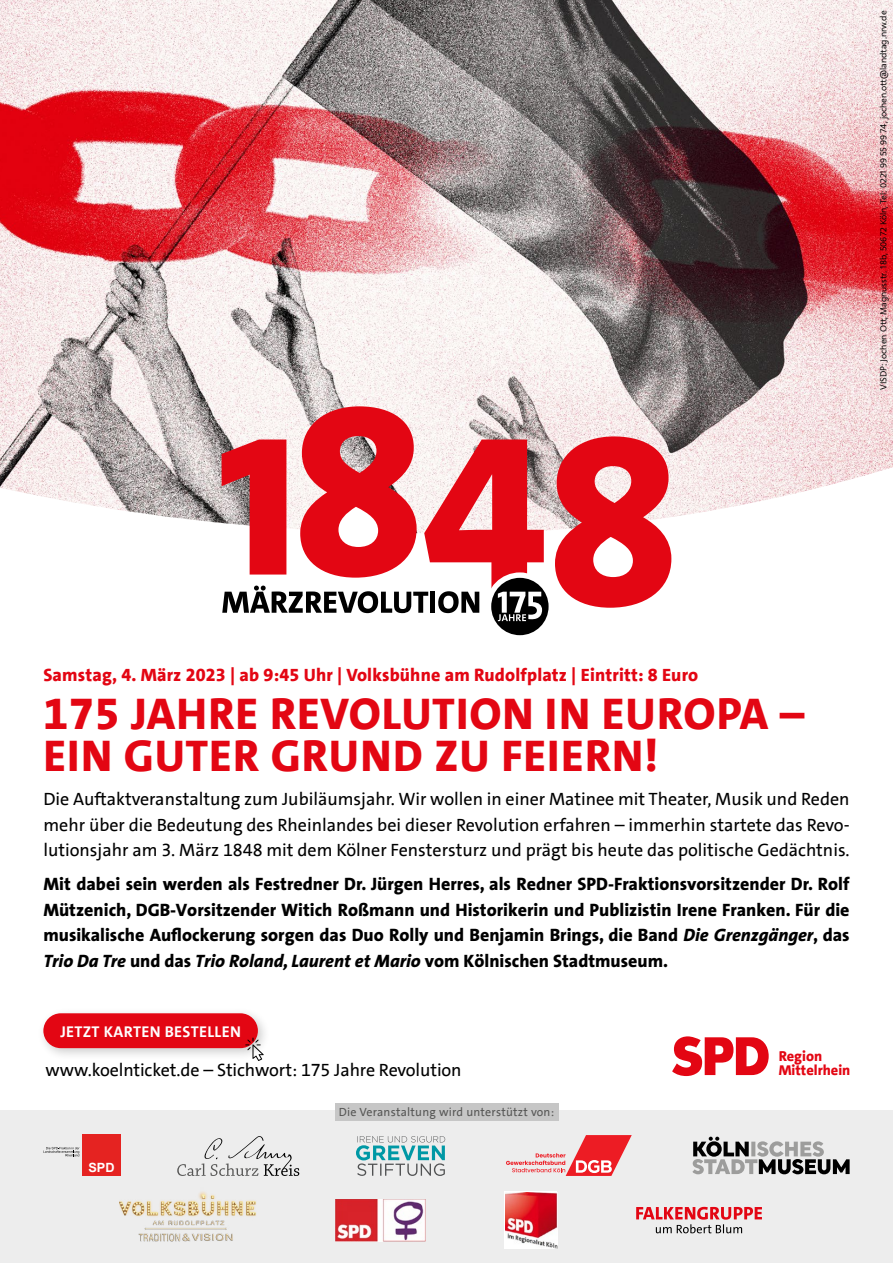
<style>
.page{position:relative;width:893px;height:1263px;background:#fff}
.page>*{position:absolute;margin:0;border:0;box-sizing:border-box;transform-origin:0 0}
.t1{font:800 45px/42px "SPD The Sans";letter-spacing:.02em;color:#e30613}
.t2{font:800 18px/25.5px "The Sans";color:#000;text-align:justify}
.t3{font:18px/25.5px "SPD The Sans";color:#000;text-align:justify}
.t4{font:800 18px "SPD The Sans";letter-spacing:.01em;color:#e30613}
.t5{font:700 15.75px "SPD The Sans";letter-spacing:.02em;color:#fff}
.t6{font:800 14.4px "SPD The Sans";color:#e30613}
.t7{font:700 12.75px "Arial";color:#fff}
.t8{font:12px "SPD The Sans";letter-spacing:.02em;color:#575756}
.t9{font:9.75px "Rosales";color:#000}
.s1{font-style:italic}
</style>
<div class="page">
<img style="left:0;top:0;width:893px;height:531px">
<svg style="left:555px;top:436px;width:116px;height:172px"></svg>
<div style="left:491px;top:578px;width:58px;height:57px;background:#000;border-radius:50%"></div>
<svg style="left:222px;top:406px;width:322px;height:215px"></svg>
<div style="left:37px;top:1007px;width:234px;height:54px;background:#000;opacity:.2"></div>
<div style="left:43px;top:1013px;width:215px;height:35px;background:#e30613;border-radius:17px"></div>
<svg style="left:672px;top:1036px;width:97px;height:40px"></svg>
<svg style="left:245px;top:1037px;width:19px;height:24px"></svg>
<div style="left:0;top:1111px;width:893px;height:152px;background:#ededed"></div>
<div style="left:334px;top:1103px;width:224px;height:18px;background:#c6c6c6"></div>
<img style="left:119px;top:1191px;width:137px;height:50px">
<img style="left:336px;top:1199px;width:89px;height:42px">
<div style="left:504px;top:1191px;width:53px;height:58px;background:#fff"></div>
<img style="left:505px;top:1192px;width:52px;height:57px">
<svg style="left:636px;top:1207px;width:126px;height:26px"></svg>
<svg style="left:506px;top:1135px;width:126px;height:41px"></svg>
<svg style="left:177px;top:1136px;width:122px;height:40px"></svg>
<svg style="left:356px;top:1136px;width:89px;height:40px"></svg>
<svg style="left:692px;top:1137px;width:158px;height:37px"></svg>
<div style="left:82px;top:1134px;width:39px;height:42px;background:#e52321"></div>
<svg style="left:43px;top:1147px;width:37px;height:9px"></svg>
<p class="t9" style="left:878px;top:390px;width:381px;rotate:-90deg">VISDP: Jochen Ott, Magnusstr. 18b, 50672 Köln, Tel: 0221 99 55 99 74, jochen.ott@landtag.nrw.de</p>
<p class="t4" style="left:43px;top:664px;width:656px">Samstag, 4. März 2023 | ab 9:45 Uhr | Volksbühne am Rudolfplatz | Eintritt: 8 Euro</p>
<h1 class="t1" style="left:43px;top:693px;width:763px">175 JAHRE REVOLUTION IN EUROPA –<br>EIN GUTER GRUND ZU FEIERN!</h1>
<p class="t3" style="left:43px;top:786px;width:808px">Die Auftaktveranstaltung zum Jubiläumsjahr. Wir wollen in einer Matinee mit Theater, Musik und Reden mehr über die Bedeutung des Rheinlandes bei dieser Revolution erfahren – immerhin startete das Revo&shy;lutionsjahr am 3. März 1848 mit dem Kölner Fenstersturz und prägt bis heute das politische Gedächtnis.</p>
<p class="t2" style="left:43px;top:871px;width:808px">Mit dabei sein werden als Festredner Dr. Jürgen Herres, als Redner SPD-Fraktionsvorsitzender Dr. Rolf Mützenich, DGB-Vorsitzender Witich Roßmann und Historikerin und Publizistin Irene Franken. Für die musikalische Auflockerung sorgen das Duo Rolly und Benjamin Brings, die Band <span class="s1">Die Grenzgänger</span>, das <span class="s1">Trio Da Tre</span> und das <span class="s1">Trio Roland, Laurent et Mario</span> vom Kölnischen Stadtmuseum.</p>
<p class="t5" style="left:60px;top:1021px;width:182px">JETZT KARTEN BESTELLEN</p>
<p class="t3" style="left:45px;top:1057px;width:418px">www.koelnticket.de – Stichwort: 175 Jahre Revolution</p>
<p class="t6" style="left:779px;top:1061px;width:73px">Mittelrhein</p>
<p class="t6" style="left:779px;top:1047px;width:45px">Region</p>
<p class="t7" style="left:88px;top:1159px;width:28px">SPD</p>
<p class="t8" style="left:339px;top:1105px;width:217px">Die Veranstaltung wird unterstützt von:</p>
</div>
